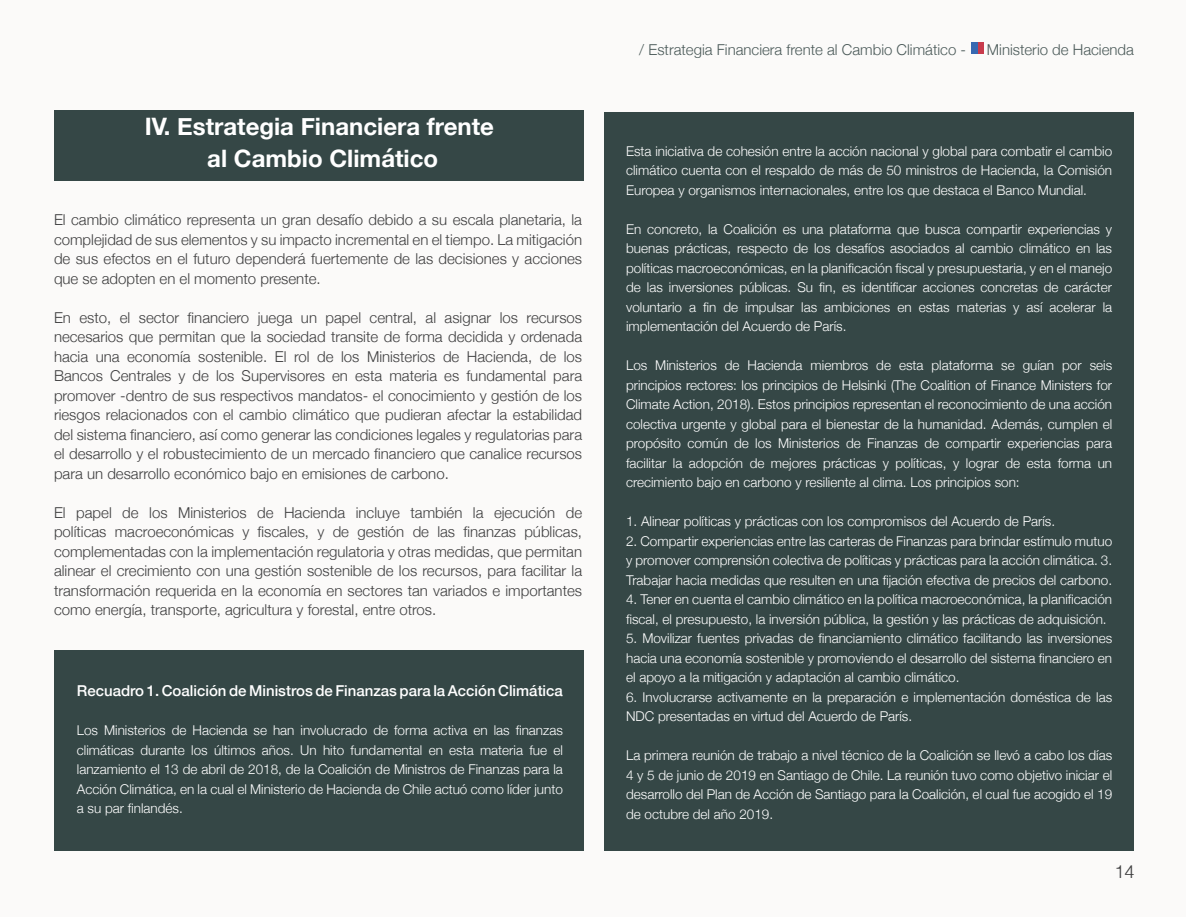
<style>
.page{position:relative;width:1188px;height:918px;background:#fff}
.page>*{position:absolute;margin:0;border:0;box-sizing:border-box;transform-origin:0 0}
.t1{font:700 24px/31.5px "Helvetica Neue";color:#fff;text-align:center}
.t2{font:300 18px "Helvetica";color:#3e3e3f}
.t3{font:300 15px/19.5px "Helvetica Neue";color:#3e3e3f;text-align:justify}
.t4{font:300 15px "Helvetica Neue";color:#4b5a59}
.t5{font:500 15px "Helvetica Neue";color:#fff}
.t6{font:300 13.5px/19.5px "Helvetica Neue";color:#fff;text-align:justify}
</style>
<div class="page">
<div style="left:0;top:1px;width:1186px;height:916px;background:#fbfaf9"></div>
<div style="left:977px;top:43px;width:7px;height:11px;background:#c83b4c"></div>
<div style="left:971px;top:43px;width:6px;height:11px;background:#3768b1"></div>
<div style="left:54px;top:111px;width:529px;height:70px;background:#354746"></div>
<div style="left:605px;top:113px;width:529px;height:738px;background:#354746"></div>
<div style="left:54px;top:651px;width:529px;height:200px;background:#354746"></div>
<h1 class="t1" style="left:145px;top:111px;width:351px">IV. Estrategia Financiera frente al Cambio Climático</h1>
<p class="t3" style="left:54px;top:209px;width:530px">El cambio climático representa un gran desafío debido a su escala planetaria, la complejidad de sus elementos y su impacto incremental en el tiempo. La mitigación de sus efectos en el futuro dependerá fuertemente de las decisiones y acciones que se adopten en el momento presente.</p>
<p class="t3" style="left:54px;top:306px;width:530px">En esto, el sector financiero juega un papel central, al asignar los recursos necesarios que permitan que la sociedad transite de forma decidida y ordenada hacia una economía sostenible. El rol de los Ministerios de Hacienda, de los Bancos Centrales y de los Supervisores en esta materia es fundamental para promover -dentro de sus respectivos mandatos- el conocimiento y gestión de los riesgos relacionados con el cambio climático que pudieran afectar la estabilidad del sistema financiero, así como generar las condiciones legales y regulatorias para el desarrollo y el robustecimiento de un mercado financiero que canalice recursos para un desarrollo económico bajo en emisiones de carbono.</p>
<p class="t3" style="left:54px;top:501px;width:530px">El papel de los Ministerios de Hacienda incluye también la ejecución de políticas macroeconómicas y fiscales, y de gestión de las finanzas públicas, complementadas con la implementación regulatoria y otras medidas, que permitan alinear el crecimiento con una gestión sostenible de los recursos, para facilitar la transformación requerida en la economía en sectores tan variados e importantes como energía, transporte, agricultura y forestal, entre otros.</p>
<p class="t5" style="left:77px;top:679px;width:488px">Recuadro 1. Coalición de Ministros de Finanzas para la Acción Climática</p>
<p class="t6" style="left:77px;top:720px;width:488px">Los Ministerios de Hacienda se han involucrado de forma activa en las finanzas climáticas durante los últimos años. Un hito fundamental en esta materia fue el lanzamiento el 13 de abril de 2018, de la Coalición de Ministros de Finanzas para la Acción Climática, en la cual el Ministerio de Hacienda de Chile actuó como líder junto a su par finlandés.</p>
<p class="t4" style="left:639px;top:37px;width:328px">/ Estrategia Financiera frente al Cambio Climático -</p>
<p class="t4" style="left:987px;top:37px;width:149px">Ministerio de Hacienda</p>
<p class="t6" style="left:626px;top:140px;width:488px">Esta iniciativa de cohesión entre la acción nacional y global para combatir el cambio climático cuenta con el respaldo de más de 50 ministros de Hacienda, la Comisión Europea y organismos internacionales, entre los que destaca el Banco Mundial.</p>
<p class="t6" style="left:626px;top:218px;width:488px">En concreto, la Coalición es una plataforma que busca compartir experiencias y buenas prácticas, respecto de los desafíos asociados al cambio climático en las políticas macroeconómicas, en la planificación fiscal y presupuestaria, y en el manejo de las inversiones públicas. Su fin, es identificar acciones concretas de carácter voluntario a fin de impulsar las ambiciones en estas materias y así acelerar la implementación del Acuerdo de París.</p>
<p class="t6" style="left:626px;top:355px;width:488px">Los Ministerios de Hacienda miembros de esta plataforma se guían por seis principios rectores: los principios de Helsinki (The Coalition of Finance Ministers for Climate Action, 2018). Estos principios representan el reconocimiento de una acción colectiva urgente y global para el bienestar de la humanidad. Además, cumplen el propósito común de los Ministerios de Finanzas de compartir experiencias para facilitar la adopción de mejores prácticas y políticas, y lograr de esta forma un crecimiento bajo en carbono y resiliente al clima. Los principios son:</p>
<p class="t6" style="left:626px;top:511px;width:431px">1. Alinear políticas y prácticas con los compromisos del Acuerdo de París.</p>
<p class="t6" style="left:626px;top:530px;width:488px">2. Compartir experiencias entre las carteras de Finanzas para brindar estímulo mutuo y promover comprensión colectiva de políticas y prácticas para la acción climática. 3.<br>Trabajar hacia medidas que resulten en una fijación efectiva de precios del carbono.</p>
<p class="t6" style="left:626px;top:589px;width:488px">4. Tener en cuenta el cambio climático en la política macroeconómica, la planificación fiscal, el presupuesto, la inversión pública, la gestión y las prácticas de adquisición.</p>
<p class="t6" style="left:626px;top:628px;width:488px">5. Movilizar fuentes privadas de financiamiento climático facilitando las inversiones hacia una economía sostenible y promoviendo el desarrollo del sistema financiero en el apoyo a la mitigación y adaptación al cambio climático.</p>
<p class="t6" style="left:626px;top:686px;width:488px">6. Involucrarse activamente en la preparación e implementación doméstica de las<br>NDC presentadas en virtud del Acuerdo de París.</p>
<p class="t6" style="left:626px;top:745px;width:488px">La primera reunión de trabajo a nivel técnico de la Coalición se llevó a cabo los días 4 y 5 de junio de 2019 en Santiago de Chile. La reunión tuvo como objetivo iniciar el desarrollo del Plan de Acción de Santiago para la Coalición, el cual fue acogido el 19 de octubre del año 2019.</p>
<h2 class="t2" style="left:1115px;top:856px;width:22px">14</h2>
</div>
